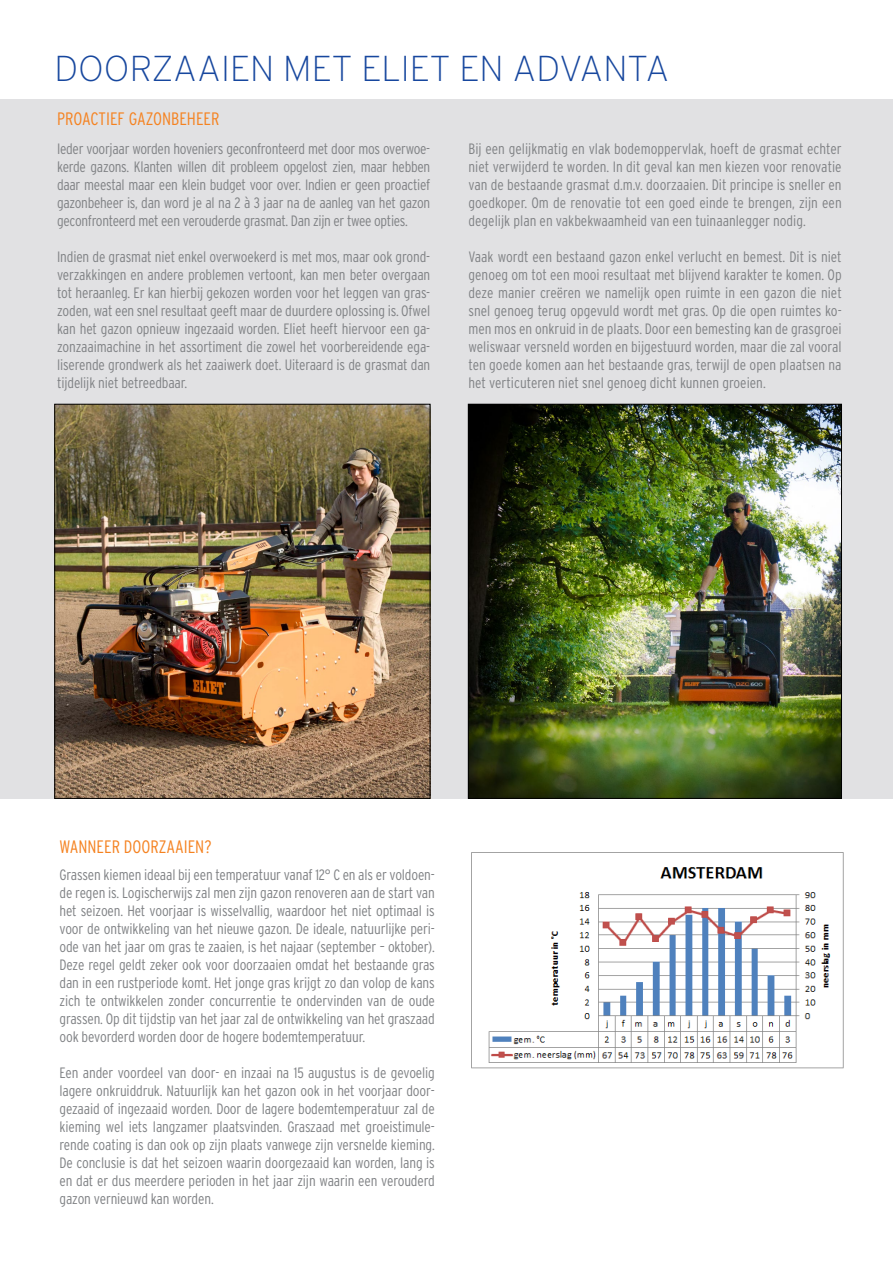
<style>
.page{position:relative;width:893px;height:1263px;background:#fff}
.page>*{position:absolute;margin:0;border:0;box-sizing:border-box;transform-origin:0 0}
.t1{font:200 36px "Interstate";color:#17479e}
.t2{font:300 condensed 18px "Interstate";color:#f58220}
.t3{font:300 condensed 15px/18px "Interstate";letter-spacing:-.01em;color:#808285;text-align:justify}
</style>
<div class="page">
<div style="left:0;top:99px;width:893px;height:700px;background:#e1e1e3"></div>
<img style="left:471px;top:852px;width:373px;height:217px">
<img style="left:56px;top:406px;width:372px;height:391px">
<div style="left:54px;top:404px;width:376px;height:395px;border:1px solid #000"></div>
<img style="left:470px;top:406px;width:370px;height:391px">
<div style="left:468px;top:404px;width:374px;height:395px;border:1px solid #000"></div>
<h1 class="t1" style="left:54px;top:46px;width:23px">DOORZAAIEN</h1>
<h1 class="t1" style="left:283px;top:46px;width:253px">MET ELIET EN ADVAN</h1>
<h1 class="t1" style="left:628px;top:46px;width:39px">TA</h1>
<p class="t2" style="left:57px;top:108px;width:164px">PROACTIEF GAZONBEHEER</p>
<p class="t3" style="left:57px;top:139px;width:375px">Ieder voorjaar worden hoveniers geconfronteerd met door mos overwoe&shy;kerde gazons. Klanten willen dit probleem opgelost zien, maar hebben daar meestal maar een klein budget voor over. Indien er geen proactief gazonbeheer is, dan word je al na 2 à 3 jaar na de aanleg van het gazon geconfronteerd met een verouderde grasmat. Dan zijn er twee opties.</p>
<p class="t3" style="left:57px;top:247px;width:375px">Indien de grasmat niet enkel overwoekerd is met mos, maar ook grond&shy;verzakkingen en andere problemen vertoont, kan men beter overgaan tot heraanleg. Er kan hierbij gekozen worden voor het leggen van gras&shy;zoden, wat een snel resultaat geeft maar de duurdere oplossing is. Ofwel kan het gazon opnieuw ingezaaid worden. Eliet heeft hiervoor een ga&shy;zonzaaimachine in het assortiment die zowel het voorbereidende ega&shy;liserende grondwerk als het zaaiwerk doet. Uiteraard is de grasmat dan tijdelijk niet betreedbaar.</p>
<p class="t3" style="left:469px;top:139px;width:375px">Bij een gelijkmatig en vlak bodemoppervlak, hoeft de grasmat echter niet verwijderd te worden. In dit geval kan men kiezen voor renovatie van de bestaande grasmat d.m.v. doorzaaien. Dit principe is sneller en goedkoper. Om de renovatie tot een goed einde te brengen, zijn een degelijk plan en vakbekwaamheid van een tuinaanlegger nodig.</p>
<p class="t3" style="left:469px;top:247px;width:375px">Vaak wordt een bestaand gazon enkel verlucht en bemest. Dit is niet genoeg om tot een mooi resultaat met blijvend karakter te komen. Op deze manier creëren we namelijk open ruimte in een gazon die niet snel genoeg terug opgevuld wordt met gras. Op die open ruimtes ko&shy;men mos en onkruid in de plaats. Door een bemesting kan de grasgroei weliswaar versneld worden en bijgestuurd worden, maar die zal vooral ten goede komen aan het bestaande gras, terwijl de open plaatsen na het verticuteren niet snel genoeg dicht kunnen groeien.</p>
<p class="t2" style="left:60px;top:836px;width:100px">wanneer doorzaaie</p>
<p class="t2" style="left:195px;top:836px;width:18px">n?</p>
<p class="t3" style="left:60px;top:865px;width:377px">Grassen kiemen ideaal bij een temperatuur vanaf 12° C en als er voldoen&shy;de regen is. Logischerwijs zal men zijn gazon renoveren aan de start van het seizoen. Het voorjaar is wisselvallig, waardoor het niet optimaal is voor de ontwikkeling van het nieuwe gazon. De ideale, natuurlijke peri&shy;ode van het jaar om gras te zaaien, is het najaar (september – oktober).<br>Deze regel geldt zeker ook voor doorzaaien omdat het bestaande gras dan in een rustperiode komt. Het jonge gras krijgt zo dan volop de kans zich te ontwikkelen zonder concurrentie te ondervinden van de oude grassen. Op dit tijdstip van het jaar zal de ontwikkeling van het graszaad ook bevorderd worden door de hogere bodemtemperatuur.</p>
<p class="t3" style="left:60px;top:1063px;width:377px">Een ander voordeel van door- en inzaai na 15 augustus is de gevoelig lagere onkruiddruk. Natuurlijk kan het gazon ook in het voorjaar door&shy;gezaaid of ingezaaid worden. Door de lagere bodemtemperatuur zal de kieming wel iets langzamer plaatsvinden. Graszaad met groeistimule&shy;rende coating is dan ook op zijn plaats vanwege zijn versnelde kieming.<br>De conclusie is dat het seizoen waarin doorgezaaid kan worden, lang is en dat er dus meerdere perioden in het jaar zijn waarin een verouderd gazon vernieuwd kan worden.</p>
</div>
